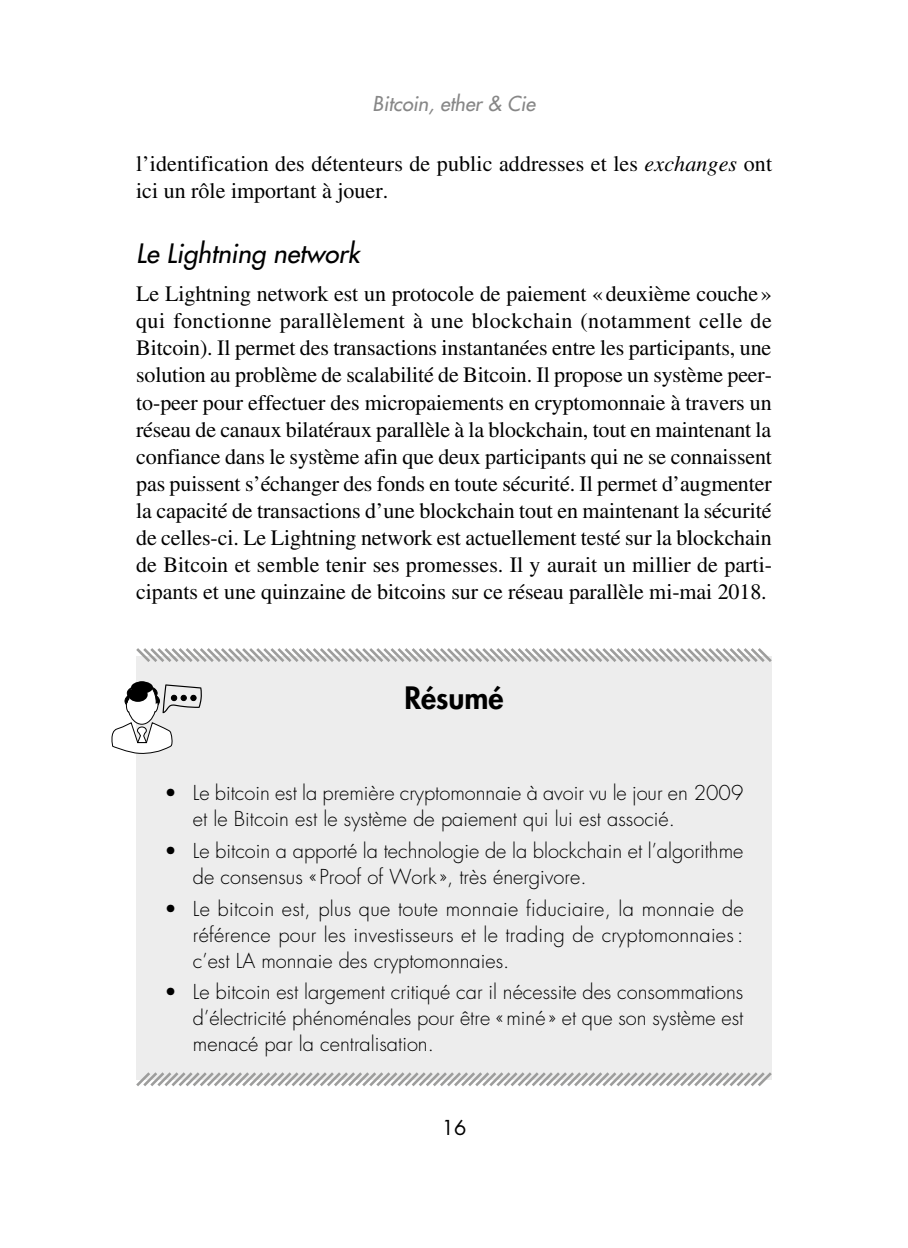
<style>
.page{position:relative;width:908px;height:1248px;background:#fff}
.page>*{position:absolute;margin:0;border:0;box-sizing:border-box;transform-origin:0 0}
.t1{font:800 30px "Futura Std";color:#000}
.t2{font:italic 500 26px "Futura Std";color:#000}
.t3{font:22px/27px "Times LT Std";color:#000}
.t4{font:300 20px/26px "Futura Std";color:#000}
.t5{font:italic 500 20px "Futura Std";color:#878787}
.t6{font:20px "Futura Std";color:#000}
.s1{font-style:italic}
</style>
<div class="page">
<div style="left:136px;top:655px;width:635px;height:424px;background:#ededed"></div>
<svg style="left:111px;top:681px;width:91px;height:73px"></svg>
<svg style="left:136px;top:648px;width:636px;height:16px"></svg>
<svg style="left:136px;top:1069px;width:636px;height:18px"></svg>
<p class="t5" style="left:372px;top:91px;width:164px">Bitcoin, ether &amp; Cie</p>
<p class="t3" style="left:136px;top:150px;width:637px">l’identification des détenteurs de public addresses et les <span class="s1">exchanges</span> ont ici un rôle important à jouer.</p>
<p class="t2" style="left:136px;top:237px;width:225px">Le Lightning network</p>
<p class="t3" style="left:136px;top:280px;width:637px;text-align:justify">Le Lightning network est un protocole de paiement «deuxième couche» qui fonctionne parallèlement à une blockchain (notamment celle de Bitcoin). Il permet des transactions instantanées entre les participants, une solution au problème de scalabilité de Bitcoin. Il propose un système peer&shy;to-peer pour effectuer des micropaiements en cryptomonnaie à travers un réseau de canaux bilatéraux parallèle à la blockchain, tout en maintenant la confiance dans le système afin que deux participants qui ne se connaissent pas puissent s’échanger des fonds en toute sécurité. Il permet d’augmenter la capacité de transactions d’une blockchain tout en maintenant la sécurité de celles-ci. Le Lightning network est actuellement testé sur la blockchain de Bitcoin et semble tenir ses promesses. Il y aurait un millier de parti&shy;cipants et une quinzaine de bitcoins sur ce réseau parallèle mi-mai 2018.</p>
<h1 class="t1" style="left:404px;top:678px;width:101px">Résumé</h1>
<p class="t4" style="left:193px;top:780px;width:551px;text-indent:-28px">• Le bitcoin est la première cryptomonnaie à avoir vu le jour en 2009 et le Bitcoin est le système de paiement qui lui est associé.</p>
<p class="t4" style="left:193px;top:838px;width:551px;text-indent:-28px">• Le bitcoin a apporté la technologie de la blockchain et l’algorithme de consensus « Proof of Work », très énergivore.</p>
<p class="t4" style="left:193px;top:895px;width:552px;text-align:justify;text-indent:-28px">• Le bitcoin est, plus que toute monnaie fiduciaire, la monnaie de référence pour les investisseurs et le trading de cryptomonnaies: c’est LA monnaie des cryptomonnaies.</p>
<p class="t4" style="left:193px;top:979px;width:551px;text-align:justify;text-indent:-28px">• Le bitcoin est largement critiqué car il nécessite des consommations d’électricité phénoménales pour être «miné» et que son système est menacé par la centralisation.</p>
<p class="t6" style="left:441px;top:1115px;width:26px">16</p>
</div>
